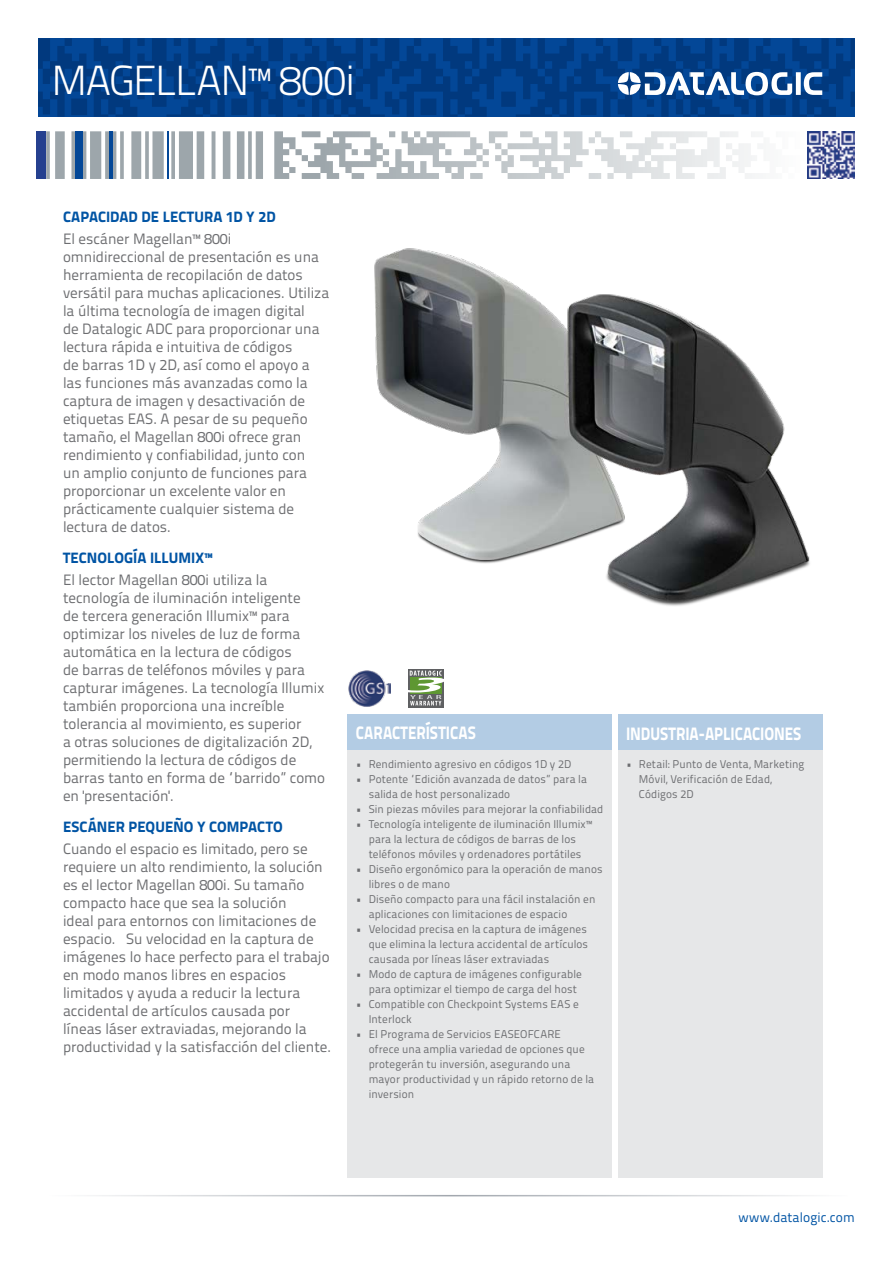
<style>
.page{position:relative;width:893px;height:1263px;background:#fff}
.page>*{position:absolute;margin:0;border:0;box-sizing:border-box;transform-origin:0 0}
.t1{font:300 42px "Titillium Text 22 L";letter-spacing:-.035em;color:#fff}
.t2{font:800 18px "Titillium Text 22 L";letter-spacing:-.005em;color:#fff;scale:.85 1}
.t3{font:15px/18px "Titillium Text 22 L";color:#6d6e71}
.t4{font:800 15px "Titillium Text 22 L";letter-spacing:.005em;color:#0054a4}
.t5{font:13.5px "Titillium Text 22 L";letter-spacing:.005em;color:#0054a4}
.t6{font:11.25px/15px "Titillium Text 22 L";letter-spacing:.01em;color:#6d6e71}
</style>
<div class="page">
<svg style="left:38px;top:38px;width:817px;height:79px;background:#013f89"></svg>
<svg style="left:302px;top:131px;width:453px;height:48px"></svg>
<hr style="left:167px;top:131px;width:2px;height:48px;background:#034797">
<div style="left:75px;top:131px;width:7px;height:48px;background:#034797"></div>
<hr style="left:109px;top:131px;width:4px;height:48px;background:#034797">
<div style="left:37px;top:131px;width:9px;height:48px;background:#25408f"></div>
<hr style="left:45px;top:1195px;width:803px;height:1px;background:#9da3aa">
<div style="left:348px;top:714px;width:264px;height:36px;background:#b3cce4"></div>
<div style="left:618px;top:714px;width:204px;height:36px;background:#b3cce4"></div>
<div style="left:348px;top:750px;width:264px;height:428px;background:#e6e7e8"></div>
<div style="left:618px;top:750px;width:204px;height:428px;background:#e6e7e8"></div>
<svg style="left:618px;top:72px;width:204px;height:23px"></svg>
<img style="left:807px;top:131px;width:48px;height:48px">
<img style="left:348px;top:670px;width:43px;height:37px">
<svg style="left:408px;top:669px;width:36px;height:38px"></svg>
<svg style="left:408px;top:671px;width:36px;height:34px"></svg>
<img style="left:374px;top:248px;width:436px;height:358px">
<h1 class="t1" style="left:51px;top:50px;width:305px">MAGELLAN™ 800i</h1>
<p class="t4" style="left:63px;top:205px;width:214px">CAPACIDAD DE LECTURA 1D Y 2D</p>
<p class="t3" style="left:63px;top:229px;width:268px">El escáner Magellan™ 800i omnidireccional de presentación es una herramienta de recopilación de datos versátil para muchas aplicaciones. Utiliza la última tecnología de imagen digital<br>de Datalogic ADC para proporcionar una lectura rápida e intuitiva de códigos<br>de barras 1D y 2D, así como el apoyo a las funciones más avanzadas como la captura de imagen y desactivación de etiquetas EAS. A pesar de su pequeño tamaño, el Magellan 800i ofrece gran rendimiento y confiabilidad, junto con<br>un amplio conjunto de funciones para proporcionar un excelente valor en prácticamente cualquier sistema de lectura de datos.</p>
<p class="t4" style="left:63px;top:546px;width:151px">TECNOLOGÍA ILLUMIX™</p>
<p class="t3" style="left:63px;top:570px;width:264px">El lector Magellan 800i utiliza la tecnología de iluminación inteligente<br>de tercera generación Illumix™ para optimizar los niveles de luz de forma automática en la lectura de códigos<br>de barras de teléfonos móviles y para capturar imágenes. La tecnología Illumix también proporciona una increíble tolerancia al movimiento, es superior<br>a otras soluciones de digitalización 2D, permitiendo la lectura de códigos de barras tanto en forma de “barrido” como en 'presentación'.</p>
<p class="t4" style="left:63px;top:815px;width:221px">ESCÁNER PEQUEÑO Y COMPACTO</p>
<p class="t3" style="left:63px;top:839px;width:270px">Cuando el espacio es limitado, pero se requiere un alto rendimiento, la solución es el lector Magellan 800i. Su tamaño compacto hace que sea la solución<br>ideal para entornos con limitaciones de espacio. Su velocidad en la captura de imágenes lo hace perfecto para el trabajo en modo manos libres en espacios limitados y ayuda a reducir la lectura accidental de artículos causada por líneas láser extraviadas, mejorando la productividad y la satisfacción del cliente.</p>
<p class="t2" style="left:356px;top:719px;width:143px">CARACTERÍSTICAS</p>
<p class="t2" style="left:626px;top:719px;width:208px">INDUSTRIA-APLICACIONES</p>
<p class="t6" style="left:356px;top:756px;width:217px">• Rendimiento agresivo en códigos 1D y 2D</p>
<p class="t6" style="left:369px;top:771px;width:220px;text-indent:-13px">• Potente “Edición avanzada de datos” para la salida de host personalizado</p>
<p class="t6" style="left:356px;top:801px;width:249px">• Sin piezas móviles para mejorar la confiabilidad</p>
<p class="t6" style="left:356px;top:816px;width:238px;text-align:center">• Tecnología inteligente de iluminación Illumix™ para la lectura de códigos de barras de los teléfonos móviles y ordenadores portátiles</p>
<p class="t6" style="left:369px;top:861px;width:235px;text-indent:-13px">• Diseño ergonómico para la operación de manos libres o de mano</p>
<p class="t6" style="left:369px;top:891px;width:228px;text-indent:-13px">• Diseño compacto para una fácil instalación en aplicaciones con limitaciones de espacio</p>
<p class="t6" style="left:369px;top:921px;width:221px;text-align:justify;text-indent:-13px">• Velocidad precisa en la captura de imágenes que elimina la lectura accidental de artículos causada por líneas láser extraviadas</p>
<p class="t6" style="left:369px;top:966px;width:215px;text-indent:-13px">• Modo de captura de imágenes configurable para optimizar el tiempo de carga del host</p>
<p class="t6" style="left:369px;top:996px;width:212px;text-indent:-13px">• Compatible con Checkpoint Systems EAS e<br>Interlock</p>
<p class="t6" style="left:369px;top:1026px;width:227px;text-indent:-13px">• El Programa de Servicios EASEOFCARE ofrece una amplia variedad de opciones que protegerán tu inversión, asegurando una mayor productividad y un rápido retorno de la inversion</p>
<p class="t6" style="left:639px;top:756px;width:167px;text-indent:-13px">• Retail: Punto de Venta, Marketing<br>Móvil, Verificación de Edad,<br>Códigos 2D</p>
<p class="t5" style="left:738px;top:1207px;width:118px">www.datalogic.com</p>
</div>
